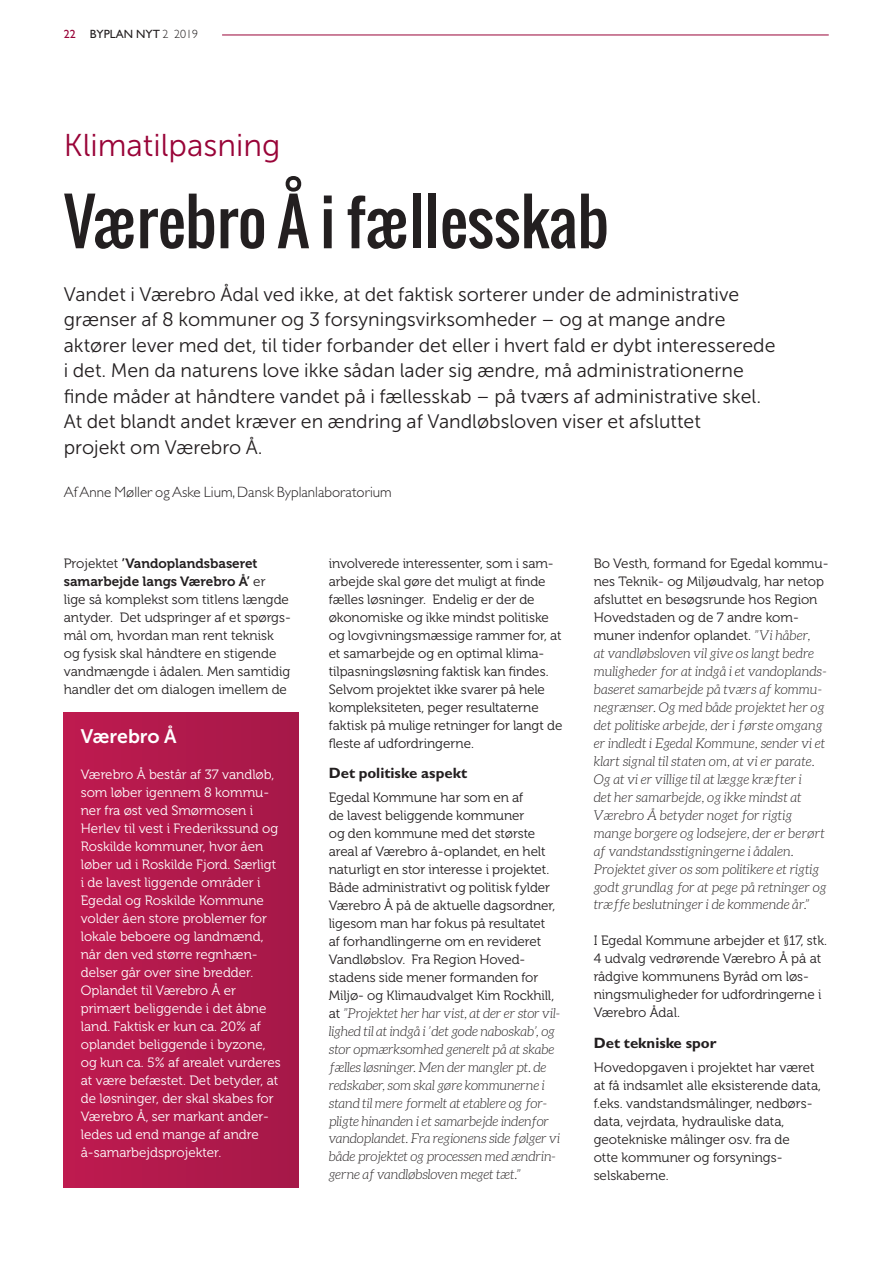
<style>
.page{position:relative;width:893px;height:1263px;background:#fff}
.page>*{position:absolute;margin:0;border:0;box-sizing:border-box;transform-origin:0 0}
.t1{font:62.55px "Oswald";color:#231f20}
.t2{font:31.5px "Museo Sans 300";color:#990438}
.t3{font:19.5px/25.5px "Museo Sans 300";color:#231f20}
.t4{font:19.5px "Museo Sans 700";color:#fff}
.t5{font:300 15px "Gill Sans Std";color:#231f20}
.t6{font:700 15px "Gill Sans Std";color:#231f20}
.t7{font:13.5px/18px "Museo 300";color:#231f20}
.t8{font:italic 300 13.5px/18px "Aleo";color:#231f20}
.t9{font:13.5px/18px "Museo 300";color:#fff}
.t10{font:13.5px/18px "Museo 700";color:#231f20}
.t11{font:12px "Gill Sans Std";color:#231f20}
.s1{color:#990438}
.s2{font-weight:300}
.s3{font-family:"Museo 300"}
.s4{font-family:"Museo 300";font-weight:400;font-style:normal}
.s5{font-family:"Aleo";font-weight:300;font-style:italic}
</style>
<div class="page">
<div style="left:64px;top:712px;width:235px;height:476px;background:#b11a4c"></div>
<hr style="left:222px;top:35px;width:607px;height:1px;background:#990438">
<p class="t11" style="left:64px;top:27px;width:136px"><span class="s1">22</span> BYPLAN NYT <span class="s2">2 2019</span></p>
<h2 class="t2" style="left:64px;top:134px;width:218px">Klimatilpasning</h2>
<h1 class="t1" style="left:64px;top:190px;width:547px">Værebro Å i fællesskab</h1>
<p class="t3" style="left:64px;top:283px;width:713px">Vandet i Værebro Ådal ved ikke, at det faktisk sorterer under de administrative grænser af 8 kommuner og 3 forsyningsvirksomheder – og at mange andre aktører lever med det, til tider forbander det eller i hvert fald er dybt interesserede i det. Men da naturens love ikke sådan lader sig ændre, må administrationerne finde måder at håndtere vandet på i fællesskab – på tværs af administrative skel.<br>At det blandt andet kræver en ændring af Vandløbsloven viser et afsluttet<br>projekt om Værebro Å.</p>
<p class="t5" style="left:64px;top:483px;width:329px">Af Anne Møller og Aske Lium, Dansk Byplanlaboratorium</p>
<p class="t10" style="left:64px;top:555px;width:203px"><span class="s3">Projektet</span> ’Vandoplandsbaseret samarbejde langs Værebro Å’ <span class="s3">er</span></p>
<p class="t7" style="left:64px;top:591px;width:229px">lige så komplekst som titlens længde antyder. Det udspringer af et spørgs&shy;mål om, hvordan man rent teknisk og fysisk skal håndtere en stigende vandmængde i ådalen. Men samtidig handler det om dialogen imellem de</p>
<h3 class="t4" style="left:81px;top:730px;width:97px">Værebro Å</h3>
<p class="t9" style="left:81px;top:767px;width:202px">Værebro Å består af 37 vandløb, som løber igennem 8 kommu&shy;ner fra øst ved Smørmosen i<br>Herlev til vest i Frederikssund og<br>Roskilde kommuner, hvor åen løber ud i Roskilde Fjord. Særligt i de lavest liggende områder i<br>Egedal og Roskilde Kommune volder åen store problemer for lokale beboere og landmænd, når den ved større regnhæn&shy;delser går over sine bredder.<br>Oplandet til Værebro Å er primært beliggende i det åbne land. Faktisk er kun ca. 20% af oplandet beliggende i byzone, og kun ca. 5% af arealet vurderes at være befæstet. Det betyder, at de løsninger, der skal skabes for<br>Værebro Å, ser markant ander&shy;ledes ud end mange af andre å-samarbejdsprojekter.</p>
<p class="t7" style="left:329px;top:555px;width:235px">involverede interessenter, som i sam&shy;arbejde skal gøre det muligt at finde fælles løsninger. Endelig er der de økonomiske og ikke mindst politiske og lovgivningsmæssige rammer for, at et samarbejde og en optimal klima&shy;tilpasningsløsning faktisk kan findes.<br>Selvom projektet ikke svarer på hele kompleksiteten, peger resultaterne faktisk på mulige retninger for langt de fleste af udfordringerne.</p>
<p class="t6" style="left:329px;top:767px;width:140px">Det politiske aspekt</p>
<p class="t7" style="left:329px;top:789px;width:228px">Egedal Kommune har som en af<br>de lavest beliggende kommuner<br>og den kommune med det største areal af Værebro å-oplandet, en helt naturligt en stor interesse i projektet.<br>Både administrativt og politisk fylder Værebro Å på de aktuelle dagsordner, ligesom man har fokus på resultatet af forhandlingerne om en revideret Vandløbslov. Fra Region Hoved&shy;stadens side mener formanden for Miljø- og Klimaudvalget Kim Rockhill,</p>
<p class="t8" style="left:329px;top:1005px;width:233px"><span class="s4">at</span> ”Projektet her har vist, at der er stor vil&shy;lighed til at indgå i ’det gode naboskab’, og stor opmærksomhed generelt på at skabe fælles løsninger. Men der mangler pt. de redskaber, som skal gøre kommunerne i stand til mere formelt at etablere og for&shy;pligte hinanden i et samarbejde indenfor vandoplandet. Fra regionens side følger vi både projektet og processen med ændrin&shy;gerne af vandløbsloven meget tæt.”</p>
<p class="t7" style="left:594px;top:555px;width:236px">Bo Vesth, formand for Egedal kommu&shy;nes Teknik- og Miljøudvalg, har netop afsluttet en besøgsrunde hos Region Hovedstaden og de 7 andre kom&shy;muner indenfor oplandet. <span class="s5">”Vi håber,</span></p>
<p class="t8" style="left:594px;top:645px;width:235px">at vandløbsloven vil give os langt bedre muligheder for at indgå i et vandoplands&shy;baseret samarbejde på tværs af kommu&shy;negrænser. Og med både projektet her og det politiske arbejde, der i første omgang er indledt i Egedal Kommune, sender vi et klart signal til staten om, at vi er parate.<br>Og at vi er villige til at lægge kræfter i<br>det her samarbejde, og ikke mindst at Værebro Å betyder noget for rigtig mange borgere og lodsejere, der er berørt af vandstandsstigningerne i ådalen.<br>Projektet giver os som politikere et rigtig godt grundlag for at pege på retninger og træffe beslutninger i de kommende år.”</p>
<p class="t7" style="left:594px;top:933px;width:235px">I Egedal Kommune arbejder et §17, stk.<br>4 udvalg vedrørende Værebro Å på at rådgive kommunens Byråd om løs&shy;ningsmuligheder for udfordringerne i<br>Værebro Ådal.</p>
<p class="t6" style="left:594px;top:1037px;width:124px">Det tekniske spor</p>
<p class="t7" style="left:594px;top:1059px;width:229px">Hovedopgaven i projektet har været at få indsamlet alle eksisterende data, f.eks. vandstandsmålinger, nedbørs&shy;data, vejrdata, hydrauliske data, geotekniske målinger osv. fra de<br>otte kommuner og forsynings&shy;selskaberne.</p>
</div>
